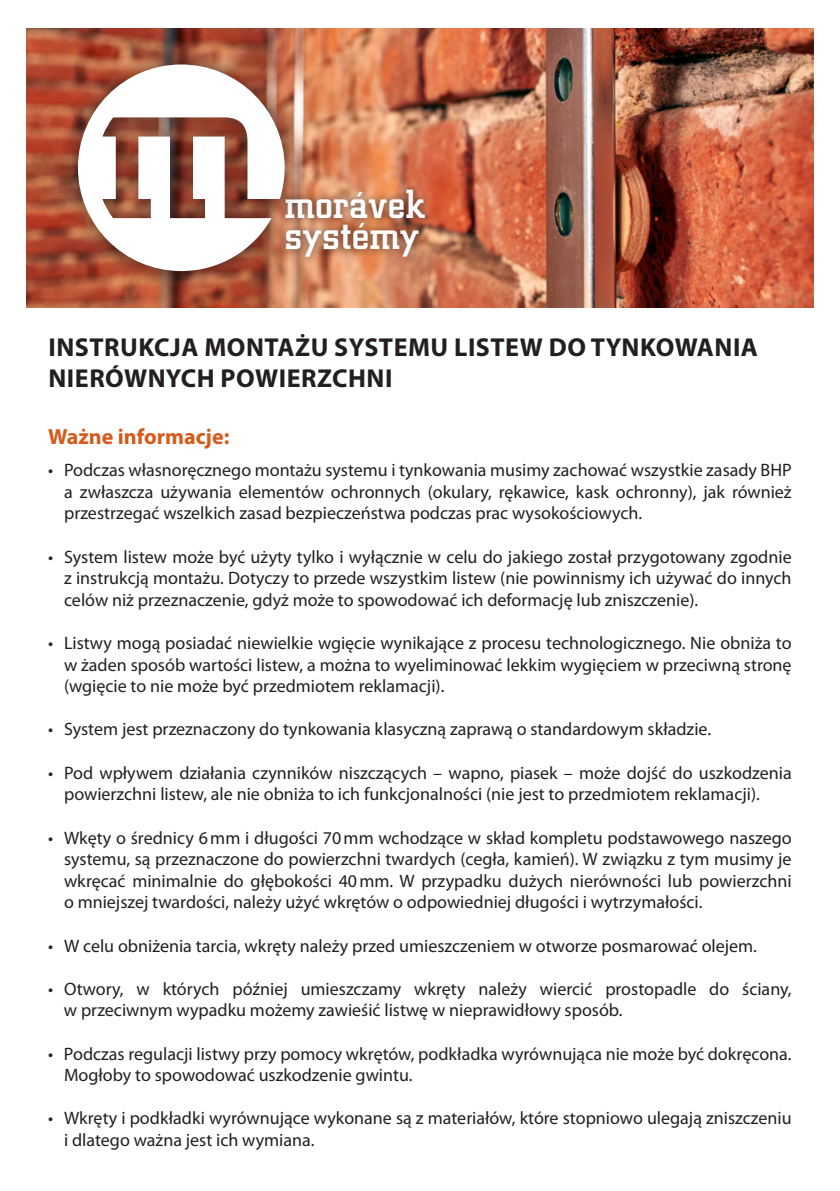
<style>
.page{position:relative;width:840px;height:1191px;background:#fff}
.page>*{position:absolute;margin:0;border:0;box-sizing:border-box;transform-origin:0 0}
.t1{font:500 42.4px/31px "City DOT";color:#fff}
.t2{font:700 26px/31.2px "Myriad Pro";letter-spacing:.02em;color:#231f20}
.t3{font:700 22px "Myriad Pro";color:#d55a1b}
.t4{font:18px/21.6px "Myriad Pro";color:#231f20;text-align:justify}
</style>
<div class="page">
<img style="left:27px;top:28px;width:785px;height:280px">
<div style="left:277px;top:181px;width:156px;height:85px;background:#231f20;opacity:.75"></div>
<div style="left:56px;top:42px;width:251px;height:251px;background:#231f20;opacity:.75"></div>
<svg style="left:78px;top:64px;width:206px;height:207px"></svg>
<h1 class="t1" style="left:284px;top:190px;width:143px">morávek systémy</h1>
<h2 class="t2" style="left:48px;top:330px;width:710px">INSTRUKCJA MONTAŻU SYSTEMU LISTEW DO TYNKOWANIA<br>NIERÓWNYCH POWIERZCHNI</h2>
<p class="t3" style="left:48px;top:422px;width:182px">Ważne informacje:</p>
<p class="t4" style="left:64px;top:459px;width:728px;text-indent:-16px">• Podczas własnoręcznego montażu systemu i tynkowania musimy zachować wszystkie zasady BHP a zwłaszcza używania elementów ochronnych (okulary, rękawice, kask ochronny), jak również przestrzegać wszelkich zasad bezpieczeństwa podczas prac wysokościowych.</p>
<p class="t4" style="left:64px;top:545px;width:728px;text-indent:-16px">• System listew może być użyty tylko i wyłącznie w celu do jakiego został przygotowany zgodnie z instrukcją montażu. Dotyczy to przede wszystkim listew (nie powinnismy ich używać do innych celów niż przeznaczenie, gdyż może to spowodować ich deformację lub zniszczenie).</p>
<p class="t4" style="left:64px;top:632px;width:728px;text-indent:-16px">• Listwy mogą posiadać niewielkie wgięcie wynikające z procesu technologicznego. Nie obniża to w żaden sposób wartości listew, a można to wyeliminować lekkim wygięciem w przeciwną stronę (wgięcie to nie może być przedmiotem reklamacji).</p>
<p class="t4" style="left:48px;top:718px;width:664px">• System jest przeznaczony do tynkowania klasyczną zaprawą o standardowym składzie.</p>
<p class="t4" style="left:64px;top:761px;width:728px;text-indent:-16px">• Pod wpływem działania czynników niszczących – wapno, piasek – może dojść do uszkodzenia powierzchni listew, ale nie obniża to ich funkcjonalności (nie jest to przedmiotem reklamacji).</p>
<p class="t4" style="left:64px;top:826px;width:728px;text-indent:-16px">• Wkęty o średnicy 6mm i długości 70mm wchodzące w skład kompletu podstawowego naszego systemu, są przeznaczone do powierzchni twardych (cegła, kamień). W związku z tym musimy je wkręcać minimalnie do głębokości 40mm. W przypadku dużych nierówności lub powierzchni o mniejszej twardości, należy użyć wkrętów o odpowiedniej długości i wytrzymałości.</p>
<p class="t4" style="left:48px;top:934px;width:710px">• W celu obniżenia tarcia, wkręty należy przed umieszczeniem w otworze posmarować olejem.</p>
<p class="t4" style="left:64px;top:977px;width:728px;text-indent:-16px">• Otwory, w których później umieszczamy wkręty należy wiercić prostopadle do ściany, w przeciwnym wypadku możemy zawieśić listwę w nieprawidłowy sposób.</p>
<p class="t4" style="left:64px;top:1042px;width:728px;text-indent:-16px">• Podczas regulacji listwy przy pomocy wkrętów, podkładka wyrównująca nie może być dokręcona.<br>Mogłoby to spowodować uszkodzenie gwintu.</p>
<p class="t4" style="left:64px;top:1107px;width:728px;text-indent:-16px">• Wkręty i podkładki wyrównujące wykonane są z materiałów, które stopniowo ulegają zniszczeniu i dlatego ważna jest ich wymiana.</p>
</div>
